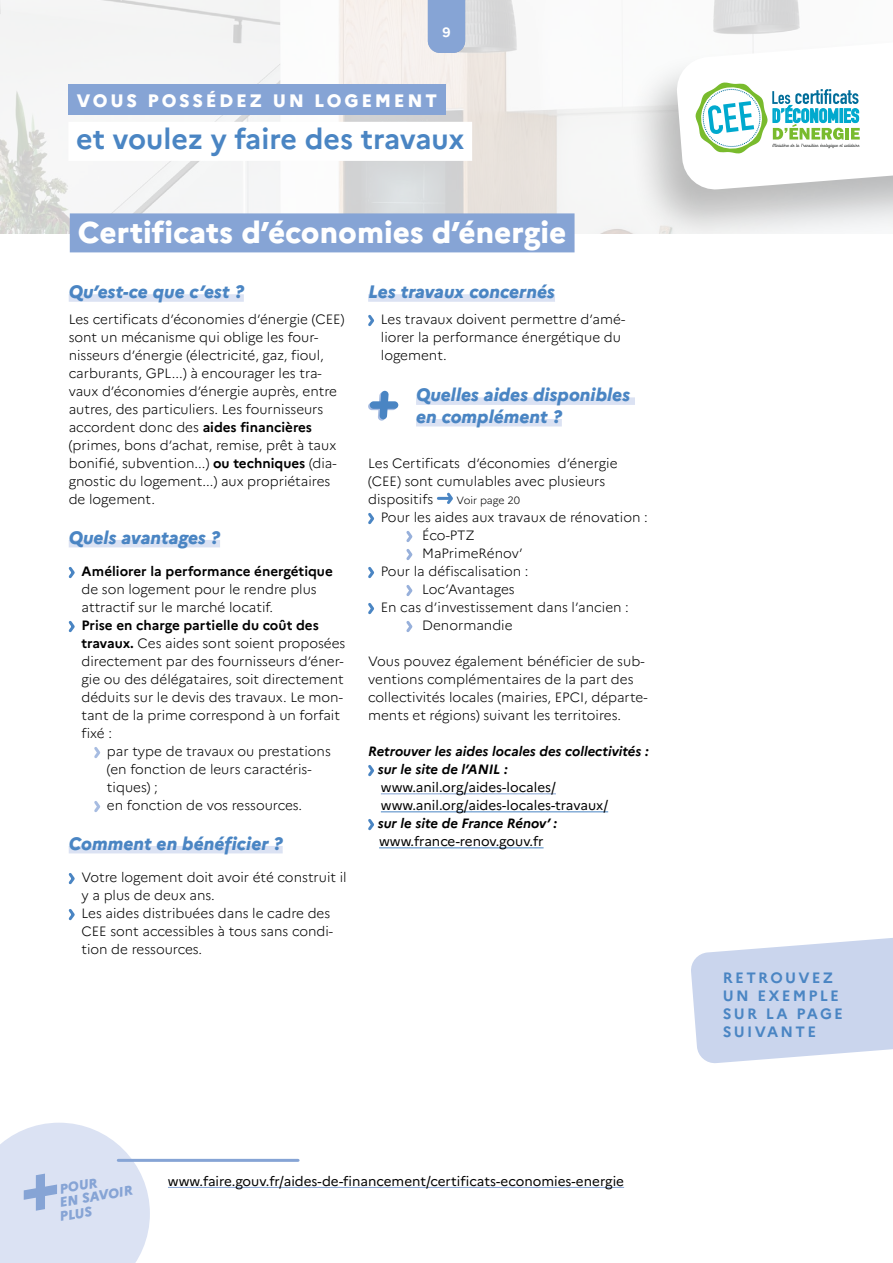
<style>
.page{position:relative;width:893px;height:1263px;background:#fff}
.page>*{position:absolute;margin:0;border:0;box-sizing:border-box;transform-origin:0 0}
.t1{font:800 30px "Marianne";color:#fff}
.t2{font:700 28.65px "Marianne";letter-spacing:-.005em;color:#4a85c3}
.t3{font:italic 800 18px/21.6px "Marianne";color:#4a85c3}
.t4{font:800 18px "Marianne";letter-spacing:.15em;color:#fff}
.t5{font:700 15px/18px "Marianne";letter-spacing:.15em;color:#4a85c3}
.t6{font:300 13.5px/18px "Marianne";color:#000}
.t7{font:13.5px/18px "Marianne";color:#000}
.t8{font:italic 700 13.5px/18px "Marianne";color:#000}
.t9{font:700 13.5px "Marianne";color:#000}
.t10{font:italic 800 13.5px/13.6px "Marianne";color:#86a4d5}
.t11{font:700 13.5px "Marianne";color:#fff}
.t12{font:300 10.5px "Marianne";color:#000}
.s1{font-weight:700}
</style>
<div class="page">
<img style="left:0;top:0;width:800px;height:234px">
<div style="left:70px;top:213px;width:505px;height:39px;background:#86a4d5"></div>
<div style="left:69px;top:294px;width:175px;height:8px;background:#dbe2f3"></div>
<div style="left:69px;top:540px;width:151px;height:7px;background:#dbe2f3"></div>
<div style="left:69px;top:846px;width:214px;height:7px;background:#dbe2f3"></div>
<svg style="left:68px;top:567px;width:7px;height:12px"></svg>
<svg style="left:68px;top:621px;width:7px;height:12px"></svg>
<svg style="left:94px;top:747px;width:7px;height:11px"></svg>
<svg style="left:94px;top:801px;width:7px;height:11px"></svg>
<svg style="left:68px;top:873px;width:7px;height:12px"></svg>
<svg style="left:68px;top:909px;width:7px;height:12px"></svg>
<div style="left:368px;top:294px;width:187px;height:8px;background:#dbe2f3"></div>
<hr style="left:381px;top:794px;width:175px;height:1px;background:#86a4d5">
<hr style="left:381px;top:812px;width:227px;height:1px;background:#4a85c3">
<hr style="left:379px;top:848px;width:165px;height:1px;background:#4a85c3">
<svg style="left:368px;top:314px;width:6px;height:13px"></svg>
<svg style="left:368px;top:391px;width:30px;height:30px"></svg>
<div style="left:416px;top:397px;width:219px;height:8px;background:#dbe2f3"></div>
<div style="left:416px;top:419px;width:146px;height:7px;background:#dbe2f3"></div>
<svg style="left:438px;top:492px;width:15px;height:12px"></svg>
<svg style="left:368px;top:513px;width:6px;height:12px"></svg>
<svg style="left:406px;top:531px;width:7px;height:29px"></svg>
<svg style="left:368px;top:567px;width:6px;height:12px"></svg>
<svg style="left:406px;top:585px;width:7px;height:11px"></svg>
<svg style="left:368px;top:603px;width:6px;height:12px"></svg>
<svg style="left:406px;top:621px;width:7px;height:11px"></svg>
<svg style="left:368px;top:765px;width:6px;height:12px"></svg>
<svg style="left:368px;top:819px;width:6px;height:12px"></svg>
<hr style="left:168px;top:1187px;width:456px;height:1px;background:#86a4d5">
<div style="left:68px;top:122px;width:404px;height:39px;background:#fff"></div>
<div style="left:68px;top:85px;width:377px;height:30px;background:#86a4d5"></div>
<svg style="left:0;top:1123px;width:150px;height:140px;background:#dce3f3"></svg>
<hr style="left:118px;top:1159px;width:180px;height:3px;background:#86a4d5">
<div style="left:629px;top:28px;width:264px;height:206px;background:#000;opacity:.25"></div>
<svg style="left:676px;top:30px;width:217px;height:161px"></svg>
<div style="left:428px;top:0;width:37px;height:53px;background:#86a4d5"></div>
<svg style="left:691px;top:938px;width:202px;height:125px;background:#d0daef"></svg>
<p class="t11" style="left:442px;top:24px;width:10px">9</p>
<h3 class="t4" style="left:77px;top:89px;width:362px">VOUS POSSÉDEZ UN LOGEMENT</h3>
<h2 class="t2" style="left:76px;top:121px;width:390px">et voulez y faire des travaux</h2>
<h1 class="t1" style="left:78px;top:214px;width:490px">Certificats d’économies d’énergie</h1>
<h3 class="t3" style="left:69px;top:281px;width:177px">Qu’est-ce que c’est ?</h3>
<p class="t6" style="left:69px;top:310px;width:277px">Les certificats d’économies d’énergie (CEE) sont un mécanisme qui oblige les four&shy;nisseurs d’énergie (électricité, gaz, fioul, carburants, GPL...) à encourager les tra&shy;vaux d’économies d’énergie auprès, entre autres, des particuliers. Les fournisseurs accordent donc des <span class="s1">aides financières </span>(primes, bons d’achat, remise, prêt à taux bonifié, subvention...) <span class="s1">ou techniques</span> (dia&shy;gnostic du logement...) aux propriétaires de logement.</p>
<h3 class="t3" style="left:69px;top:526px;width:153px">Quels avantages ?</h3>
<p class="t9" style="left:81px;top:563px;width:253px">Améliorer la performance énergétique</p>
<p class="t6" style="left:81px;top:580px;width:237px">de son logement pour le rendre plus attractif sur le marché locatif.</p>
<p class="t6" style="left:81px;top:616px;width:265px"><span class="s1">Prise en charge partielle du coût des travaux.</span> Ces aides sont soient proposées directement par des fournisseurs d’éner&shy;gie ou des délégataires, soit directement déduits sur le devis des travaux. Le mon&shy;tant de la prime correspond à un forfait fixé :</p>
<p class="t6" style="left:107px;top:742px;width:225px">par type de travaux ou prestations (en fonction de leurs caractéris&shy;tiques) ;<br>en fonction de vos ressources.</p>
<h3 class="t3" style="left:69px;top:832px;width:215px">Comment en bénéficier ?</h3>
<p class="t6" style="left:81px;top:868px;width:267px">Votre logement doit avoir été construit il y a plus de deux ans.<br>Les aides distribuées dans le cadre des<br>CEE sont accessibles à tous sans condi&shy;tion de ressources.</p>
<h3 class="t3" style="left:368px;top:281px;width:188px">Les travaux concernés</h3>
<p class="t6" style="left:381px;top:310px;width:246px">Les travaux doivent permettre d’amé&shy;liorer la performance énergétique du logement.</p>
<h3 class="t3" style="left:416px;top:384px;width:216px">Quelles aides disponibles en complément ?</h3>
<p class="t6" style="left:368px;top:454px;width:251px">Les Certificats d’économies d’énergie (CEE) sont cumulables avec plusieurs dispositifs</p>
<p class="t12" style="left:457px;top:494px;width:65px">Voir page 20</p>
<p class="t6" style="left:381px;top:508px;width:268px">Pour les aides aux travaux de rénovation :</p>
<p class="t6" style="left:422px;top:526px;width:54px">Éco-PTZ</p>
<p class="t6" style="left:422px;top:544px;width:102px">MaPrimeRénov’</p>
<p class="t6" style="left:381px;top:562px;width:149px">Pour la défiscalisation :</p>
<p class="t6" style="left:422px;top:580px;width:94px">Loc’Avantages</p>
<p class="t6" style="left:381px;top:598px;width:250px">En cas d’investissement dans l’ancien :</p>
<p class="t6" style="left:422px;top:616px;width:92px">Denormandie</p>
<p class="t6" style="left:368px;top:652px;width:281px">Vous pouvez également bénéficier de sub&shy;ventions complémentaires de la part des collectivités locales (mairies, EPCI, départe&shy;ments et régions) suivant les territoires.</p>
<p class="t8" style="left:378px;top:742px;width:272px;text-indent:-10px">Retrouver les aides locales des collectivités : sur le site de l’ANIL :</p>
<p class="t7" style="left:381px;top:778px;width:229px">www.anil.org/aides-locales/ www.anil.org/aides-locales-travaux/</p>
<p class="t8" style="left:378px;top:814px;width:181px">sur le site de France Rénov’ :</p>
<p class="t7" style="left:379px;top:832px;width:166px">www.france-renov.gouv.fr</p>
<p class="t10" style="left:54px;top:1183px;width:78px;text-indent:5px;rotate:-10deg">POUR<br>EN SAVOIR<br>PLUS</p>
<p class="t7" style="left:168px;top:1172px;width:458px">www.faire.gouv.fr/aides-de-financement/certificats-economies-energie</p>
<p class="t5" style="left:723px;top:969px;width:122px">RETROUVEZ<br>UN EXEMPLE<br>SUR LA PAGE<br>SUIVANTE</p>
</div>
